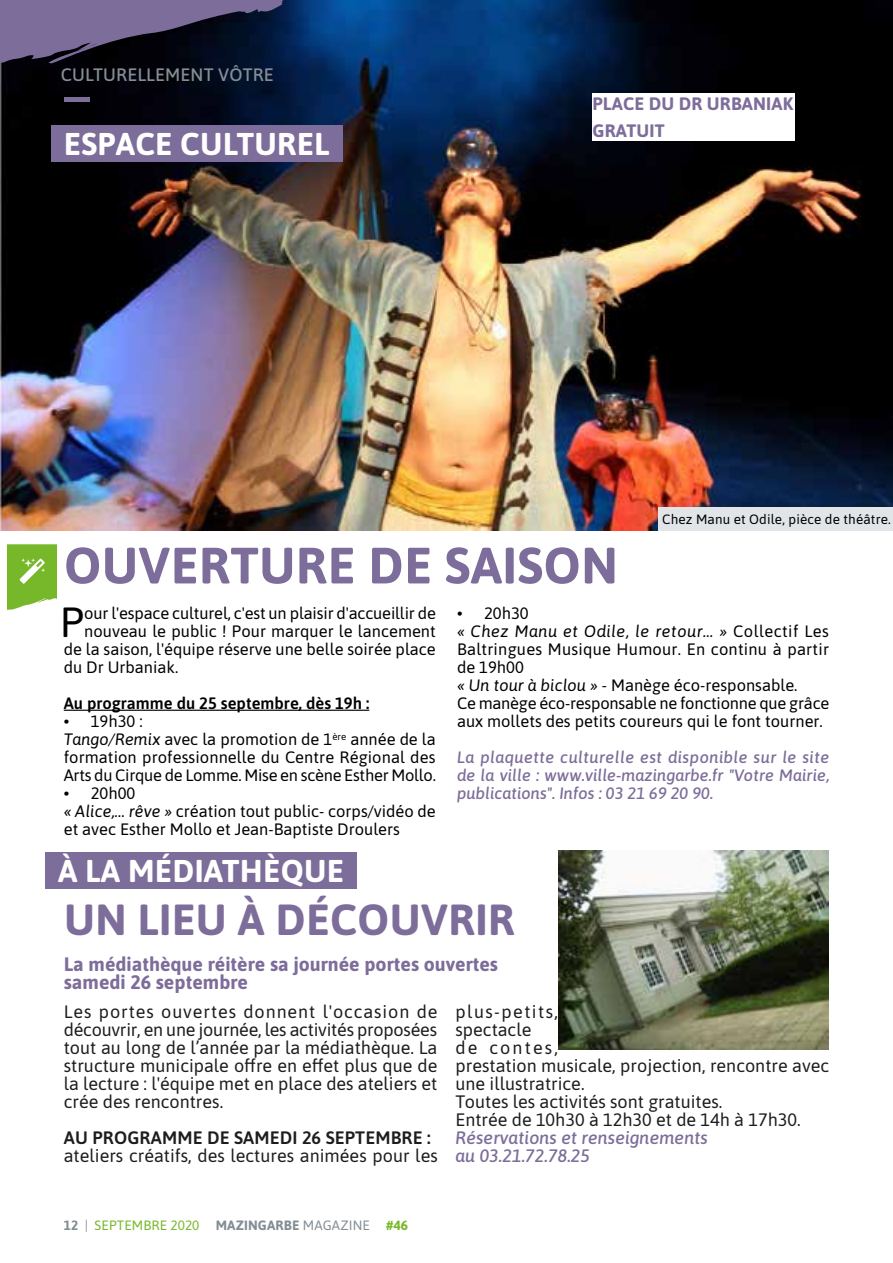
<style>
.page{position:relative;width:893px;height:1263px;background:#fff}
.page>*{position:absolute;margin:0;border:0;box-sizing:border-box;transform-origin:0 0}
.t1{font:700 51px "Asap";letter-spacing:.01em;color:#7d6d9a}
.t2{font:700 43.5px "Asap";letter-spacing:.01em;color:#7d6d9a}
.t3{font:42.15px "Asap";color:#000}
.t4{font:700 31.5px "Asap";letter-spacing:.01em;color:#fff}
.t5{font:700 19.5px/18px "Asap";color:#7d6d9a}
.t6{font:18px/18px "Asap";color:#1c1d1d;text-align:justify}
.t7{font:italic 500 18px/18px "Asap";color:#7d6d9a}
.t8{font:600 18px "Asap";letter-spacing:.01em;color:#1c1d1d}
.t9{font:700 18px/27px "Asap";letter-spacing:.01em;color:#7d6d9a}
.t10{font:500 18px "Asap";letter-spacing:.01em;color:#838e94}
.t11{font:16.5px/18px "Asap";color:#000}
.t12{font:italic 500 16.5px/18px "Asap";color:#7d6d9a;text-align:justify}
.t13{font:600 16.5px "Asap";color:#000}
.t14{font:13.5px "Asap";letter-spacing:.01em;color:#76b82a}
.t15{font:13.5px "Asap";letter-spacing:.01em;color:#000}
.s1{font-style:italic}
.s2{font-weight:700;color:#838e94}
.s3{color:#878787}
.s4{color:#838e94}
.s5{font-weight:700}
</style>
<div class="page">
<hr style="left:64px;top:710px;width:305px;height:1px;background:#000">
<img style="left:0;top:0;width:893px;height:531px">
<div style="left:658px;top:507px;width:235px;height:24px;background:#e1e5e8"></div>
<svg style="left:0;top:0;width:321px;height:63px;background:#3d3e61"></svg>
<hr style="left:64px;top:98px;width:25px;height:4px;background:#7d6d9a">
<div style="left:45px;top:853px;width:312px;height:36px;background:#7d6d9a"></div>
<div style="left:51px;top:125px;width:291px;height:37px;background:#7d6d9a"></div>
<svg style="left:8px;top:544px;width:48px;height:66px;background:#8cc34c"></svg>
<div style="left:592px;top:94px;width:203px;height:20px;background:#fff"></div>
<div style="left:592px;top:112px;width:203px;height:20px;background:#fff"></div>
<div style="left:592px;top:121px;width:203px;height:20px;background:#fff"></div>
<img style="left:558px;top:850px;width:271px;height:199px">
<p class="t10" style="left:61px;top:62px;width:214px">CULTURELLEMENT VÔTRE</p>
<h3 class="t4" style="left:64px;top:121px;width:267px">ESPACE CULTUREL</h3>
<p class="t9" style="left:592px;top:90px;width:202px">PLACE DU DR URBANIAK<br>GRATUIT</p>
<p class="t15" style="left:662px;top:510px;width:230px">Chez Manu et Odile, pièce de théâtre.</p>
<h1 class="t1" style="left:64px;top:529px;width:555px">OUVERTURE DE SAISON</h1>
<h3 class="t3" style="left:60px;top:593px;width:26px">P</h3>
<p class="t11" style="left:84px;top:604px;width:353px">our l'espace culturel, c'est un plaisir d'accueillir de</p>
<p class="t11" style="left:84px;top:622px;width:353px">nouveau le public ! Pour marquer le lancement</p>
<p class="t11" style="left:64px;top:640px;width:374px">de la saison, l'équipe réserve une belle soirée place</p>
<p class="t11" style="left:64px;top:658px;width:116px">du Dr Urbaniak.</p>
<p class="t13" style="left:64px;top:692px;width:307px">Au programme du 25 septembre, dès 19h :</p>
<p class="t11" style="left:64px;top:712px;width:374px">• 19h30 :<br><span class="s1">Tango/Remix</span> avec la promotion de 1<sup>ère</sup> année de la formation professionnelle du Centre Régional des Arts du Cirque de Lomme. Mise en scène Esther Mollo.</p>
<p class="t11" style="left:64px;top:784px;width:374px">• 20h00<br><span class="s1">« Alice,… rêve »</span> création tout public- corps/vidéo de et avec Esther Mollo et Jean-Baptiste Droulers</p>
<h3 class="t4" style="left:58px;top:849px;width:287px">À LA MÉDIATHÈQUE</h3>
<p class="t11" style="left:457px;top:604px;width:374px">• 20h30<br><span class="s1">« Chez Manu et Odile, le retour… »</span> Collectif Les Baltringues Musique Humour. En continu à partir de 19h00<br><span class="s1">« Un tour à biclou »</span> - Manège éco-responsable.<br>Ce manège éco-responsable ne fonctionne que grâce aux mollets des petits coureurs qui le font tourner.</p>
<p class="t12" style="left:457px;top:748px;width:374px">La plaquette culturelle est disponible sur le site de la ville : www.ville-mazingarbe.fr "Votre Mairie, publications". Infos : 03 21 69 20 90.</p>
<h2 class="t2" style="left:64px;top:888px;width:452px">UN LIEU À DÉCOUVRIR</h2>
<p class="t5" style="left:64px;top:954px;width:436px">La médiathèque réitère sa journée portes ouvertes samedi 26 septembre</p>
<p class="t6" style="left:64px;top:1002px;width:375px">Les portes ouvertes donnent l'occasion de découvrir, en une journée, les activités proposées tout au long de l’année par la médiathèque. La structure municipale offre en effet plus que de la lecture : l'équipe met en place des ateliers et crée des rencontres.</p>
<p class="t8" style="left:64px;top:1125px;width:368px">AU PROGRAMME DE SAMEDI 26 SEPTEMBRE :</p>
<p class="t6" style="left:64px;top:1146px;width:375px">ateliers créatifs, des lectures animées pour les</p>
<p class="t6" style="left:455px;top:1002px;width:375px;text-align:left">plus-petits,<br>spectacle<br>de contes,<br>prestation musicale, projection, rencontre avec une illustratrice.<br>Toutes les activités sont gratuites.<br>Entrée de 10h30 à 12h30 et de 14h à 17h30.</p>
<p class="t7" style="left:455px;top:1128px;width:254px">Réservations et renseignements au 03.21.72.78.25</p>
<p class="t14" style="left:64px;top:1216px;width:346px"><span class="s2">12</span> <span class="s3">|</span> SEPTEMBRE 2020 <span class="s2">MAZINGARBE</span> <span class="s4">MAGAZINE</span> <span class="s5">#46</span></p>
</div>
